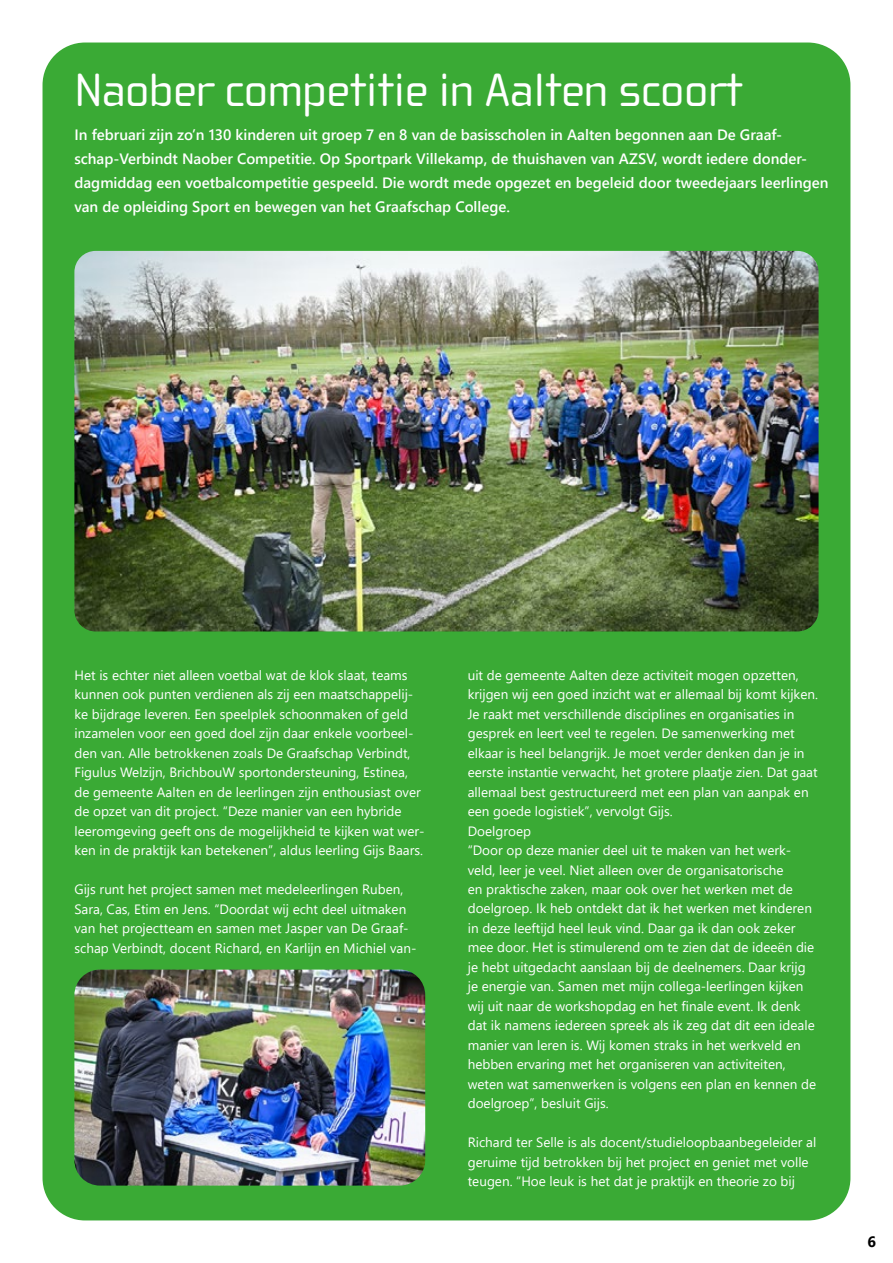
<style>
.page{position:relative;width:893px;height:1263px;background:#fff}
.page>*{position:absolute;margin:0;border:0;box-sizing:border-box;transform-origin:0 0}
.t1{font:48px "Cholla Wide OT";letter-spacing:-.01em;color:#fff}
.t2{font:600 15px/24px "Segoe UI";color:#fff}
.t3{font:700 15px "Segoe UI";color:#000}
.t4{font:13.5px/19.5px "Segoe UI";color:#fff}
</style>
<div class="page">
<div style="left:43px;top:43px;width:807px;height:1177px;background:#3aaa35;border-radius:43px"></div>
<img style="left:74px;top:251px;width:745px;height:380px">
<img style="left:74px;top:969px;width:351px;height:216px">
<h1 class="t1" style="left:74px;top:63px;width:670px">Naober competitie in Aalten scoort</h1>
<p class="t2" style="left:74px;top:122px;width:756px">In februari zijn zo’n 130 kinderen uit groep 7 en 8 van de basisscholen in Aalten begonnen aan De Graaf&shy;schap-Verbindt Naober Competitie. Op Sportpark Villekamp, de thuishaven van AZSV, wordt iedere donder&shy;dagmiddag een voetbalcompetitie gespeeld. Die wordt mede opgezet en begeleid door tweedejaars leerlingen van de opleiding Sport en bewegen van het Graafschap College.</p>
<p class="t4" style="left:74px;top:664px;width:352px">Het is echter niet alleen voetbal wat de klok slaat, teams kunnen ook punten verdienen als zij een maatschappelij&shy;ke bijdrage leveren. Een speelplek schoonmaken of geld inzamelen voor een goed doel zijn daar enkele voorbeel&shy;den van. Alle betrokkenen zoals De Graafschap Verbindt, Figulus Welzijn, BrichbouW sportondersteuning, Estinea, de gemeente Aalten en de leerlingen zijn enthousiast over de opzet van dit project. “Deze manier van een hybride leeromgeving geeft ons de mogelijkheid te kijken wat wer&shy;ken in de praktijk kan betekenen”, aldus leerling Gijs Baars.</p>
<p class="t4" style="left:74px;top:878px;width:344px">Gijs runt het project samen met medeleerlingen Ruben, Sara, Cas, Etim en Jens. “Doordat wij echt deel uitmaken van het projectteam en samen met Jasper van De Graaf&shy;schap Verbindt, docent Richard, en Karlijn en Michiel van-</p>
<p class="t4" style="left:468px;top:664px;width:352px">uit de gemeente Aalten deze activiteit mogen opzetten, krijgen wij een goed inzicht wat er allemaal bij komt kijken.<br>Je raakt met verschillende disciplines en organisaties in gesprek en leert veel te regelen. De samenwerking met elkaar is heel belangrijk. Je moet verder denken dan je in eerste instantie verwacht, het grotere plaatje zien. Dat gaat allemaal best gestructureerd met een plan van aanpak en een goede logistiek”, vervolgt Gijs.<br>Doelgroep<br>“Door op deze manier deel uit te maken van het werk&shy;veld, leer je veel. Niet alleen over de organisatorische<br>en praktische zaken, maar ook over het werken met de doelgroep. Ik heb ontdekt dat ik het werken met kinderen in deze leeftijd heel leuk vind. Daar ga ik dan ook zeker mee door. Het is stimulerend om te zien dat de ideeën die je hebt uitgedacht aanslaan bij de deelnemers. Daar krijg je energie van. Samen met mijn collega-leerlingen kijken wij uit naar de workshopdag en het finale event. Ik denk dat ik namens iedereen spreek als ik zeg dat dit een ideale manier van leren is. Wij komen straks in het werkveld en hebben ervaring met het organiseren van activiteiten, weten wat samenwerken is volgens een plan en kennen de doelgroep”, besluit Gijs.</p>
<p class="t4" style="left:468px;top:1132px;width:350px">Richard ter Selle is als docent/studieloopbaanbegeleider al geruime tijd betrokken bij het project en geniet met volle teugen. “Hoe leuk is het dat je praktijk en theorie zo bij</p>
<p class="t3" style="left:867px;top:1228px;width:10px">6</p>
</div>
